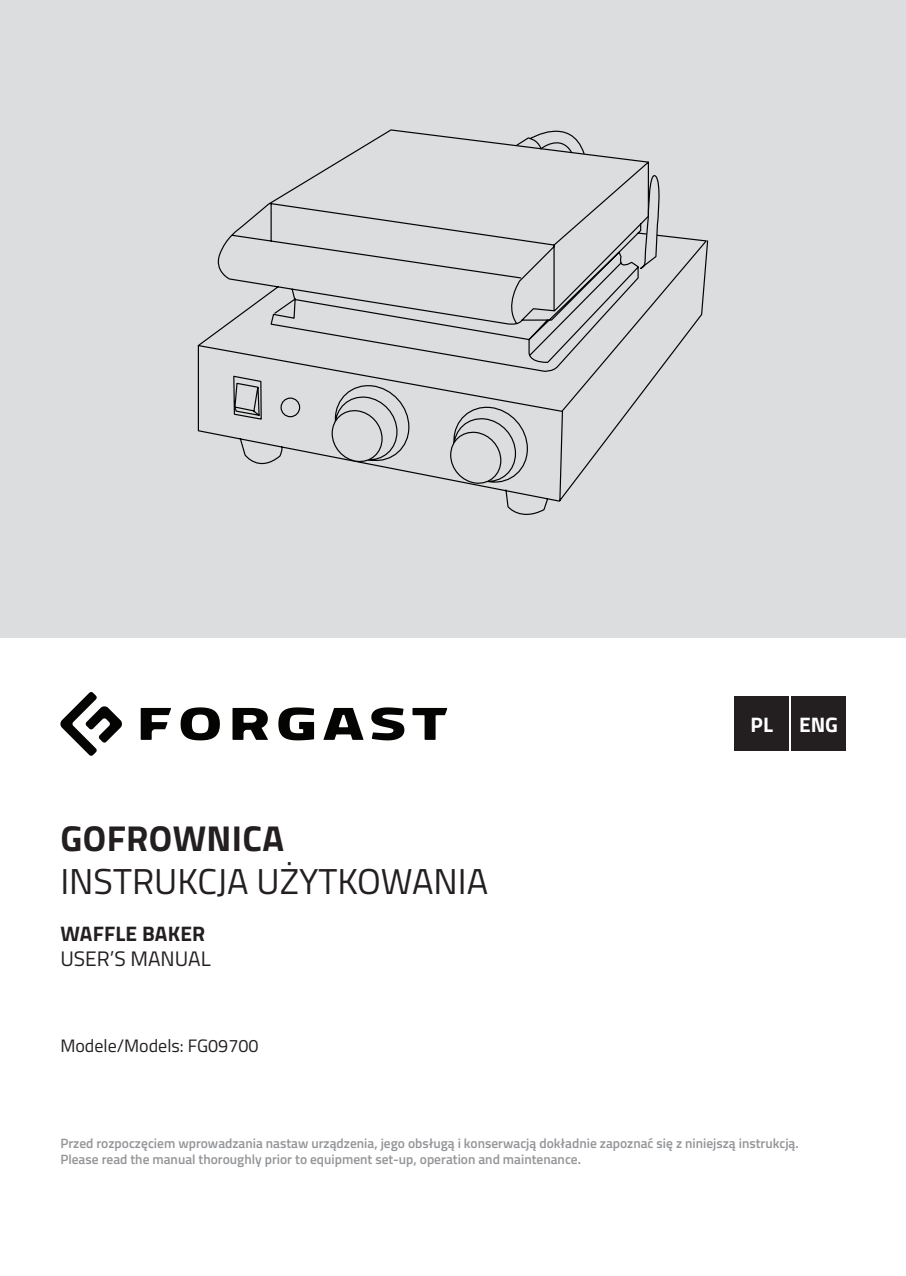
<style>
.page{position:relative;width:906px;height:1276px;background:#fff}
.page>*{position:absolute;margin:0;border:0;box-sizing:border-box;transform-origin:0 0}
.t1{font:36px "Titillium Web";color:#231f20}
.t2{font:700 36px "Titillium Web";letter-spacing:.01em;color:#231f20}
.t3{font:21px "Titillium Web";color:#231f20}
.t4{font:700 21px "Titillium Web";letter-spacing:.01em;color:#231f20}
.t5{font:700 21px "Titillium Web";color:#fff}
.t6{font:18px "Titillium Web";color:#231f20}
.t7{font:600 13.5px/16.2px "Titillium Web";color:#939598}
</style>
<div class="page">
<div style="left:0;top:0;width:906px;height:638px;background:#dcdddf"></div>
<svg style="left:60px;top:692px;width:62px;height:64px"></svg>
<svg style="left:141px;top:708px;width:30px;height:32px"></svg>
<svg style="left:181px;top:707px;width:39px;height:33px"></svg>
<svg style="left:232px;top:708px;width:36px;height:32px"></svg>
<svg style="left:278px;top:707px;width:36px;height:33px"></svg>
<svg style="left:323px;top:708px;width:40px;height:32px"></svg>
<svg style="left:371px;top:707px;width:33px;height:33px"></svg>
<svg style="left:412px;top:708px;width:35px;height:32px"></svg>
<div style="left:735px;top:697px;width:54px;height:54px;background:#231f20"></div>
<div style="left:791px;top:697px;width:54px;height:54px;background:#231f20"></div>
<svg style="left:197px;top:129px;width:512px;height:386px"></svg>
<svg style="left:280px;top:384px;width:248px;height:100px"></svg>
<h1 class="t2" style="left:61px;top:810px;width:225px">GOFROWNICA</h1>
<h1 class="t1" style="left:60px;top:855px;width:429px">INSTRUKCJA UŻYTKOWANIA</h1>
<h2 class="t4" style="left:60px;top:917px;width:146px">WAFFLE BAKER</h2>
<h2 class="t3" style="left:60px;top:943px;width:152px">USER’S MANUAL</h2>
<h3 class="t6" style="left:60px;top:1032px;width:200px">Modele/Models: FG09700</h3>
<h2 class="t5" style="left:750px;top:709px;width:89px">PL ENG</h2>
<p class="t7" style="left:60px;top:1134px;width:740px">Przed rozpoczęciem wprowadzania nastaw urządzenia, jego obsługą i konserwacją dokładnie zapoznać się z niniejszą instrukcją.<br>Please read the manual thoroughly prior to equipment set-up, operation and maintenance.</p>
</div>
